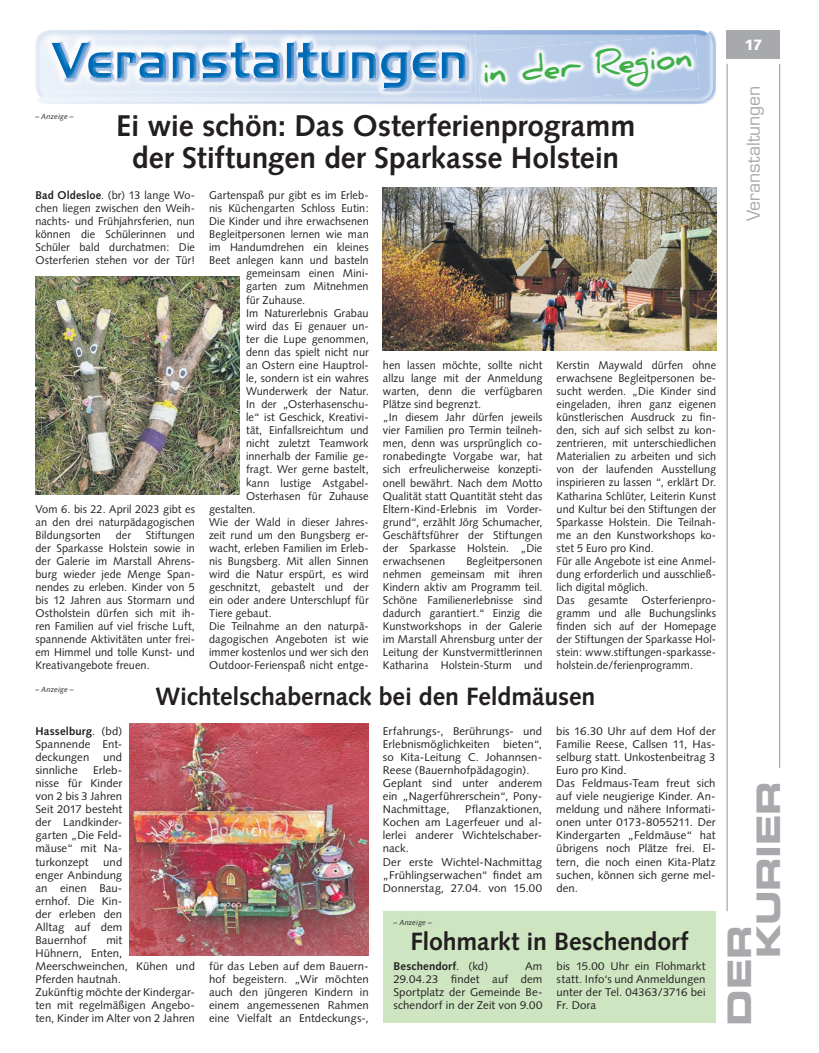
<style>
.page{position:relative;width:819px;height:1053px;background:#fff}
.page>*{position:absolute;margin:0;border:0;box-sizing:border-box;transform-origin:0 0}
.t1{font:32.5px/28.9px "Eurostile LT Std Bold Ex 2";letter-spacing:-.01em;color:#a8a9ad}
.t2{font:700 31.12px "Daniel";color:#40ae49}
.t3{font:700 30px/32.5px "Syntax LT Std";letter-spacing:-.005em;color:#231f20;text-align:center}
.t4{font:700 25px "Syntax LT Std";letter-spacing:-.005em;color:#231f20}
.t5{font:17.5px "Eurostile LT Std";letter-spacing:-.005em;color:#a8a9ad}
.t6{font:900 15px "Syntax LT Std";color:#fff}
.t7{font:11.25px/13px "Syntax";letter-spacing:.005em;color:#231f20;text-align:justify}
.t8{font:700 11.25px "Syntax";letter-spacing:.01em;color:#231f20}
.t9{font:italic 7.5px "Syntax LT Std";letter-spacing:.015em;color:#231f20}
.s1{font-weight:700}
.s2{font-weight:400}
</style>
<div class="page">
<div style="left:383px;top:911px;width:332px;height:111px;background:#cde5c1"></div>
<hr style="left:726px;top:64px;width:1px;height:847px;background:#939598">
<hr style="left:779px;top:64px;width:1px;height:703px;background:#939598">
<div style="left:726px;top:30px;width:54px;height:29px;background:#a8a9ad"></div>
<img style="left:39px;top:31px;width:677px;height:73px">
<img style="left:711px;top:39px;width:1px;height:53px">
<img style="left:35px;top:42px;width:1px;height:46px">
<img style="left:36px;top:37px;width:2px;height:57px">
<img style="left:38px;top:30px;width:672px;height:71px">
<img style="left:42px;top:33px;width:433px;height:65px">
<img style="left:58px;top:39px;width:408px;height:53px">
<img style="left:58px;top:43px;width:408px;height:45px">
<img style="left:480px;top:102px;width:63px;height:2px">
<img style="left:480px;top:101px;width:63px;height:1px">
<img style="left:476px;top:34px;width:223px;height:67px">
<img style="left:383px;top:187px;width:333px;height:164px">
<img style="left:35px;top:276px;width:204px;height:218px">
<img style="left:129px;top:723px;width:240px;height:232px">
<p class="t9" style="left:35px;top:112px;width:40px">– Anzeige –</p>
<p class="t2" style="left:481px;top:53px;width:212px;rotate:-4deg">in der Region</p>
<p class="t3" style="left:116px;top:109px;width:520px">Ei wie schön: Das Osterferienprogramm der Stiftungen der Sparkasse Holstein</p>
<p class="t7" style="left:35px;top:188px;width:161px"><span class="s1">Bad Oldesloe</span>. (br) 13 lange Wo&shy;chen liegen zwischen den Weih&shy;nachts- und Frühjahrsferien, nun können die Schülerinnen und Schüler bald durchatmen: Die Osterferien stehen vor der Tür!</p>
<p class="t7" style="left:35px;top:502px;width:161px">Vom 6. bis 22. April 2023 gibt es an den drei naturpädagogischen Bildungsorten</p>
<p class="t7" style="left:35px;top:528px;width:161px;text-indent:110px">Stiftungen der Sparkasse Holstein sowie in der Galerie im Marstall Ahrens&shy;burg wieder jede Menge Span&shy;nendes zu erleben. Kinder von 5 bis 12 Jahren aus Stormarn und Ostholstein dürfen sich mit ih&shy;ren Familien auf viel frische Luft, spannende Aktivitäten unter frei&shy;em Himmel und tolle Kunst- und Kreativangebote freuen.</p>
<p class="t7" style="left:116px;top:528px;width:17px">der</p>
<p class="t7" style="left:209px;top:188px;width:161px">Gartenspaß pur gibt es im Erleb-</p>
<p class="t7" style="left:209px;top:202px;width:161px">nis Küchengarten Schloss Eutin:</p>
<p class="t7" style="left:209px;top:215px;width:161px">Die Kinder und ihre erwachsenen</p>
<p class="t7" style="left:209px;top:228px;width:161px">Begleitpersonen lernen wie man</p>
<p class="t7" style="left:209px;top:241px;width:161px">im Handumdrehen ein kleines</p>
<p class="t7" style="left:209px;top:254px;width:161px">Beet anlegen kann und basteln</p>
<p class="t7" style="left:246px;top:267px;width:124px">gemeinsam einen Mini-</p>
<p class="t7" style="left:246px;top:280px;width:124px">garten zum Mitnehmen</p>
<p class="t7" style="left:246px;top:293px;width:61px">für Zuhause.</p>
<p class="t7" style="left:246px;top:306px;width:124px">Im Naturerlebnis Grabau</p>
<p class="t7" style="left:246px;top:319px;width:124px">wird das Ei genauer un-</p>
<p class="t7" style="left:246px;top:332px;width:124px">ter die Lupe genommen,</p>
<p class="t7" style="left:246px;top:345px;width:124px">denn das spielt nicht nur</p>
<p class="t7" style="left:246px;top:358px;width:124px">an Ostern eine Hauptrol-</p>
<p class="t7" style="left:246px;top:371px;width:124px">le, sondern ist ein wahres</p>
<p class="t7" style="left:246px;top:384px;width:124px">Wunderwerk der Natur.</p>
<p class="t7" style="left:246px;top:397px;width:124px">In der „Osterhasenschu-</p>
<p class="t7" style="left:246px;top:411px;width:124px">le“ ist Geschick, Kreativi-</p>
<p class="t7" style="left:246px;top:424px;width:124px">tät, Einfallsreichtum und</p>
<p class="t7" style="left:246px;top:437px;width:124px">nicht zuletzt Teamwork</p>
<p class="t7" style="left:246px;top:450px;width:124px">innerhalb der Familie ge-</p>
<p class="t7" style="left:246px;top:463px;width:124px">fragt. Wer gerne bastelt,</p>
<p class="t7" style="left:246px;top:476px;width:124px">kann lustige Astgabel-</p>
<p class="t7" style="left:246px;top:489px;width:124px">Osterhasen für Zuhause</p>
<p class="t7" style="left:209px;top:502px;width:48px">gestalten.</p>
<p class="t7" style="left:209px;top:515px;width:161px">Wie der Wald in dieser Jahres-</p>
<p class="t7" style="left:209px;top:528px;width:161px">zeit rund um den Bungsberg er-</p>
<p class="t7" style="left:209px;top:541px;width:161px">wacht, erleben Familien im Erleb-</p>
<p class="t7" style="left:209px;top:554px;width:161px">nis Bungsberg. Mit allen Sinnen</p>
<p class="t7" style="left:209px;top:567px;width:161px">wird die Natur erspürt, es wird</p>
<p class="t7" style="left:209px;top:580px;width:161px">geschnitzt, gebastelt und der</p>
<p class="t7" style="left:209px;top:593px;width:161px">ein oder andere Unterschlupf für</p>
<p class="t7" style="left:209px;top:606px;width:64px">Tiere gebaut.</p>
<p class="t7" style="left:209px;top:620px;width:161px">Die Teilnahme an den naturpä-</p>
<p class="t7" style="left:209px;top:633px;width:161px">dagogischen Angeboten ist wie</p>
<p class="t7" style="left:209px;top:646px;width:161px">immer kostenlos und wer sich den</p>
<p class="t7" style="left:209px;top:659px;width:161px">Outdoor-Ferienspaß nicht entge-</p>
<p class="t7" style="left:383px;top:358px;width:161px;text-align:left">hen lassen möchte, sollte nicht allzu lange mit der Anmeldung warten, denn die verfügbaren<br>Plätze sind begrenzt.<br>„In diesem Jahr dürfen jeweils vier Familien pro Termin teilneh&shy;men, denn was ursprünglich co&shy;ronabedingte Vorgabe war, hat sich erfreulicherweise konzepti&shy;onell bewährt. Nach dem Motto<br>Qualität statt Quantität steht das<br>Eltern-Kind-Erlebnis im Vorder&shy;grund“, erzählt Jörg Schumacher,<br>Geschäftsführer der Stiftungen der Sparkasse Holstein. „Die erwachsenen</p>
<p class="t7" style="left:383px;top:554px;width:161px;text-indent:83px">Begleitpersonen nehmen gemeinsam mit ihren Kindern aktiv am Programm teil.<br>Schöne Familienerlebnisse sind dadurch garantiert.“ Einzig die Kunstworkshops in der Galerie im Marstall Ahrensburg unter der Leitung der Kunstvermittlerinnen Katharina Holstein-Sturm und</p>
<p class="t7" style="left:556px;top:358px;width:161px;text-align:left">Kerstin Maywald dürfen ohne erwachsene Begleitpersonen be&shy;sucht werden. „Die Kinder sind eingeladen, ihren ganz eigenen künstlerischen Ausdruck zu fin&shy;den, sich auf sich selbst zu kon&shy;zentrieren, mit unterschiedlichen<br>Materialien zu arbeiten und sich von der laufenden Ausstellung inspirieren zu lassen “, erklärt Dr.<br>Katharina Schlüter, Leiterin Kunst und Kultur bei den Stiftungen der<br>Sparkasse Holstein. Die Teilnah&shy;me an den Kunstworkshops ko&shy;stet 5 Euro pro Kind.<br>Für alle Angebote ist eine Anmel&shy;dung erforderlich und ausschließ&shy;lich digital möglich.<br>Das gesamte Osterferienpro&shy;gramm und alle Buchungslinks finden sich auf der Homepage der Stiftungen der Sparkasse Hol&shy;stein: www.stiftungen-sparkasse&shy;holstein.de/ferienprogramm.</p>
<p class="t9" style="left:35px;top:684px;width:40px">– Anzeige –</p>
<p class="t4" style="left:155px;top:681px;width:441px">Wichtelschabernack bei den Feldmäusen</p>
<p class="t7" style="left:383px;top:724px;width:161px;text-align:left">Erfahrungs-, Berührungs- und<br>Erlebnismöglichkeiten bieten“, so Kita-Leitung C. Johannsen-<br>Reese (Bauernhofpädagogin).<br>Geplant sind unter anderem ein „Nagerführerschein“, Pony-<br>Nachmittage,</p>
<p class="t7" style="left:556px;top:724px;width:161px;text-align:left">bis 16.30 Uhr auf dem Hof der<br>Familie Reese, Callsen 11, Has&shy;selburg statt. Unkostenbeitrag 3<br>Euro pro Kind.<br>Das Feldmaus-Team freut sich auf viele neugierige Kinder. An&shy;meldung und nähere Informati&shy;onen unter 0173-8055211. Der<br>Kindergarten „Feldmäuse“ hat übrigens noch Plätze frei. El&shy;tern, die noch einen Kita-Platz suchen, können sich gerne mel&shy;den.</p>
<p class="t7" style="left:35px;top:724px;width:88px"><span class="s1">Hasselburg</span>. (bd)<br>Spannende Ent&shy;deckungen und sinnliche</p>
<p class="t7" style="left:35px;top:763px;width:88px;text-indent:58px">Erleb&shy;nisse für Kinder von 2 bis 3 Jahren Seit 2017 besteht der Landkinder&shy;garten „Die Feld&shy;mäuse“ mit Na&shy;turkonzept</p>
<p class="t7" style="left:383px;top:802px;width:161px;text-align:left;text-indent:82px">Pflanzaktionen,<br>Kochen am Lagerfeuer und al&shy;lerlei anderer Wichtelschaber&shy;nack.<br>Der erste Wichtel-Nachmittag „Frühlingserwachen“ findet am<br>Donnerstag, 27.04. von 15.00</p>
<p class="t7" style="left:35px;top:855px;width:88px;text-indent:68px">und enger Anbindung an einen Bau&shy;ernhof. Die Kin&shy;der erleben den Alltag auf dem Bauernhof</p>
<p class="t9" style="left:393px;top:917px;width:40px">– Anzeige –</p>
<p class="t4" style="left:410px;top:926px;width:279px">Flohmarkt in Beschendorf</p>
<p class="t8" style="left:393px;top:959px;width:96px">Beschendorf<span class="s2">. (kd)</span></p>
<p class="t7" style="left:35px;top:933px;width:161px;text-align:left;text-indent:71px">mit<br>Hühnern, Enten,<br>Meerschweinchen, Kühen und<br>Pferden hautnah.<br>Zukünftig möchte der Kindergar&shy;ten mit regelmäßigen Angebo&shy;ten, Kinder im Alter von 2 Jahren</p>
<p class="t7" style="left:209px;top:959px;width:161px">für das Leben auf dem Bauern&shy;hof begeistern. „Wir möchten auch den jüngeren Kindern in einem angemessenen Rahmen eine Vielfalt an Entdeckungs-,</p>
<p class="t7" style="left:393px;top:959px;width:150px;text-indent:132px">Am 29.04.23 findet auf dem Sportplatz der Gemeinde Be&shy;schendorf in der Zeit von 9.00</p>
<p class="t7" style="left:556px;top:959px;width:150px">bis 15.00 Uhr ein Flohmarkt statt. Info‘s und Anmeldungen unter der Tel. 04363/3716 bei Fr. Dora</p>
<p class="t6" style="left:744px;top:36px;width:20px">17</p>
<p class="t5" style="left:743px;top:221px;width:137px;rotate:-90deg">Veranstaltungen</p>
<p class="t1" style="left:724px;top:958px;width:179px;text-indent:-67px;rotate:-90deg">Der<br>Kurier</p>
</div>
